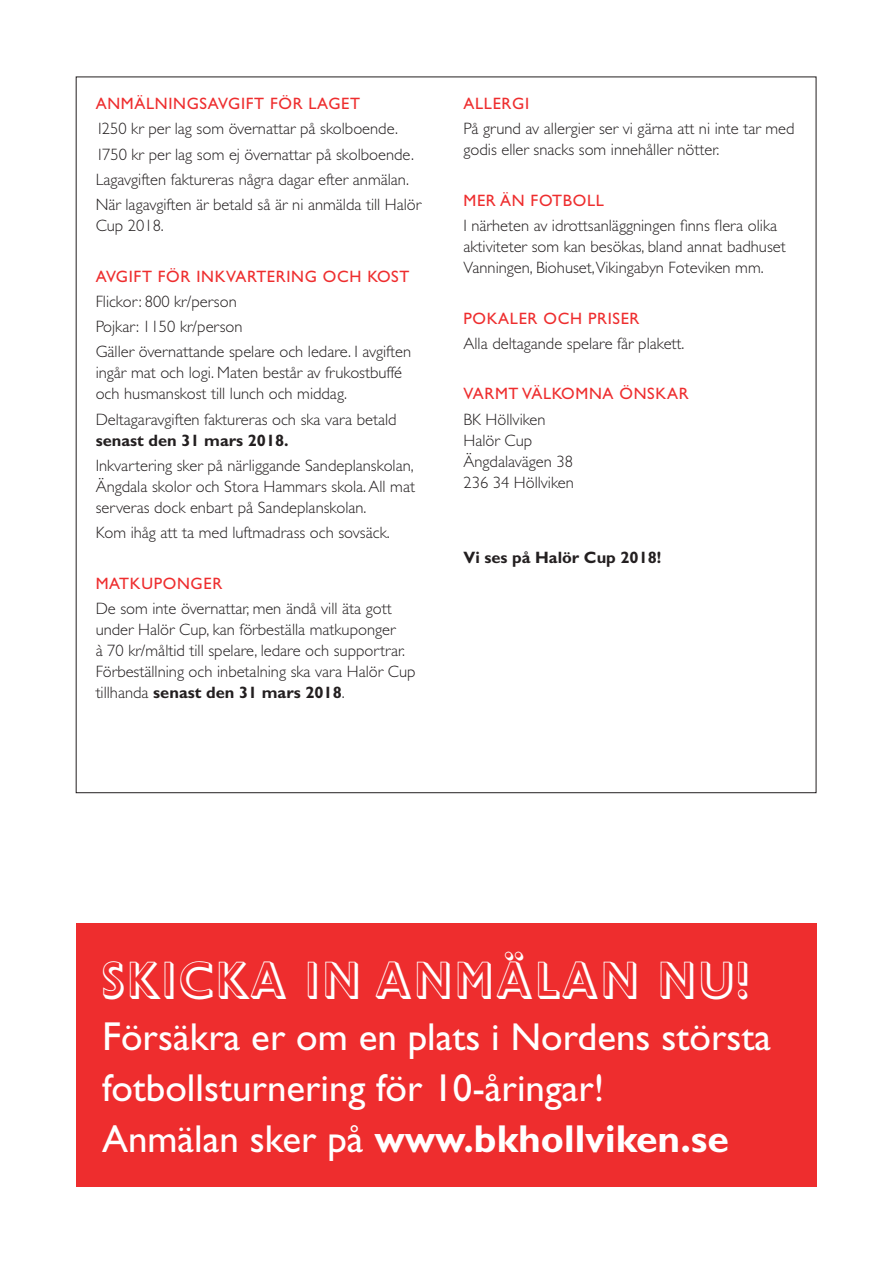
<style>
.page{position:relative;width:893px;height:1263px;background:#fff}
.page>*{position:absolute;margin:0;border:0;box-sizing:border-box;transform-origin:0 0}
.t1{font:49.5px "Gill Sans Std Shadowed";letter-spacing:.04em;color:#fff}
.t2{font:39px/51px "Gill Sans Std";color:#fff}
.t3{font:700 39px "Gill Sans Std";color:#fff}
.t4{font:300 16.5px/21px "Gill Sans Std";color:#231f20}
.t5{font:16.5px "Gill Sans Std";letter-spacing:.04em;color:#ee2d2e}
.t6{font:700 16.5px "Gill Sans Std";color:#231f20}
.s1{font-weight:700}
.s2{font-size:40.5px}
.s3{font-weight:400}
</style>
<div class="page">
<div style="left:76px;top:923px;width:740px;height:263px;background:#ee2d2e"></div>
<p class="t5" style="left:96px;top:94px;width:266px">ANMÄLNINGSAVGIFT FÖR LAGET</p>
<p class="t4" style="left:96px;top:118px;width:304px">1250 kr per lag som övernattar på skolboende.</p>
<p class="t4" style="left:96px;top:144px;width:320px">1750 kr per lag som ej övernattar på skolboende.</p>
<p class="t4" style="left:96px;top:169px;width:315px">Lagavgiften faktureras några dagar efter anmälan.</p>
<p class="t4" style="left:96px;top:194px;width:327px">När lagavgiften är betald så är ni anmälda till Halör<br>Cup 2018.</p>
<p class="t5" style="left:96px;top:267px;width:315px">AVGIFT FÖR INKVARTERING OCH KOST</p>
<p class="t4" style="left:96px;top:291px;width:143px">Flickor: 800 kr/person</p>
<p class="t4" style="left:96px;top:316px;width:148px">Pojkar: 1150 kr/person</p>
<p class="t4" style="left:96px;top:341px;width:317px">Gäller övernattande spelare och ledare. I avgiften ingår mat och logi. Maten består av frukostbuffé och husmanskost till lunch och middag.</p>
<p class="t4" style="left:96px;top:409px;width:302px">Deltagaravgiften faktureras och ska vara betald <span class="s1">senast den 31 mars 2018.</span></p>
<p class="t4" style="left:96px;top:455px;width:321px;text-align:justify">Inkvartering sker på närliggande Sandeplanskolan, Ängdala skolor och Stora Hammars skola. All mat serveras dock enbart på Sandeplanskolan.</p>
<p class="t4" style="left:96px;top:522px;width:295px">Kom ihåg att ta med luftmadrass och sovsäck.</p>
<p class="t5" style="left:96px;top:574px;width:128px">MATKUPONGER</p>
<p class="t4" style="left:96px;top:598px;width:321px">De som inte övernattar, men ändå vill äta gott under Halör Cup, kan förbeställa matkuponger<br>à 70 kr/måltid till spelare, ledare och supportrar.<br>Förbeställning och inbetalning ska vara Halör Cup tillhanda <span class="s1">senast den 31 mars 2018</span>.</p>
<p class="t5" style="left:463px;top:94px;width:67px">ALLERGI</p>
<p class="t4" style="left:463px;top:118px;width:333px">På grund av allergier ser vi gärna att ni inte tar med godis eller snacks som innehåller nötter.</p>
<p class="t5" style="left:463px;top:191px;width:142px">MER ÄN FOTBOLL</p>
<p class="t4" style="left:463px;top:215px;width:324px">I närheten av idrottsanläggningen finns flera olika aktiviteter som kan besökas, bland annat badhuset<br>Vanningen, Biohuset,Vikingabyn Foteviken mm.</p>
<p class="t5" style="left:463px;top:309px;width:178px">POKALER OCH PRISER</p>
<p class="t4" style="left:463px;top:333px;width:222px">Alla deltagande spelare får plakett.</p>
<p class="t5" style="left:463px;top:384px;width:227px">VARMT VÄLKOMNA ÖNSKAR</p>
<p class="t4" style="left:463px;top:409px;width:112px">BK Höllviken<br>Halör Cup<br>Ängdalavägen 38<br>236 34 Höllviken</p>
<p class="t6" style="left:463px;top:548px;width:199px">Vi ses på Halör Cup 2018!</p>
<p class="t1" style="left:102px;top:945px;width:648px">SKICKA IN ANMÄLAN NU!</p>
<p class="t2" style="left:102px;top:1012px;width:670px"><span class="s2">F</span>örsäkra er om en plats i Nordens största fotbollsturnering för 10-åringar!</p>
<p class="t3" style="left:102px;top:1116px;width:628px"><span class="s3">Anmälan sker på</span> www.bkhollviken.se</p>
</div>
